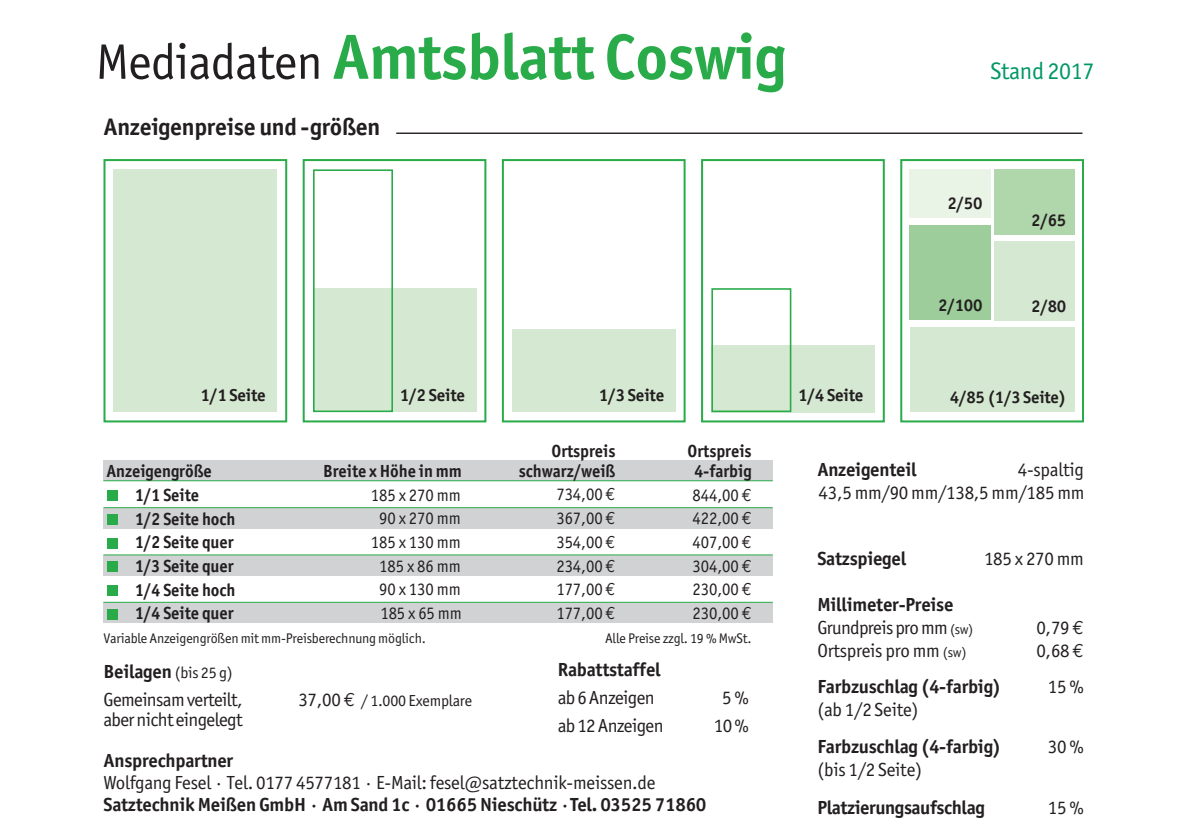
<style>
.page{position:relative;width:1191px;height:840px;background:#fff}
.page>*{position:absolute;margin:0;border:0;box-sizing:border-box;transform-origin:0 0}
.t1{font:700 64px "Officina Sans";letter-spacing:-.015em;color:#29ab4a}
.t2{font:700 24px "Officina Sans";letter-spacing:-.015em;color:#231f20}
.t3{font:24px "Officina Sans";letter-spacing:-.015em;color:#009864}
.t4{font:700 19px/23px "Officina Sans";letter-spacing:-.015em;color:#231f20}
.t5{font:19px/22.8px "Officina Sans";letter-spacing:-.015em;color:#231f20;text-align:right}
.t6{font:19px/28px "Officina Sans";letter-spacing:-.035em;color:#231f20}
.t7{font:700 17.6px/23.6px "Officina Sans";letter-spacing:-.005em;color:#231f20;text-align:center;scale:.95 1}
.t8{font:17.6px/23.6px "Officina Sans";letter-spacing:-.005em;color:#231f20;text-align:justify;scale:.95 1}
.t9{font:700 17.2px "Officina Sans";letter-spacing:-.015em;color:#231f20}
.t10{font:700 17px "Officina Sans";letter-spacing:-.015em;color:#231f20}
.t11{font:16px "Officina Sans";letter-spacing:-.015em;color:#231f20}
.t12{font:14px "Officina Sans";letter-spacing:-.015em;color:#231f20}
.s1{font-weight:400;font-size:50px;color:#231f20}
.s2{font-family:"Euro Mono"}
.s3{font-weight:700}
.s4{font-size:16px}
.s5{font-size:19px}
.s6{font-family:"Euro Mono";font-size:19px}
.s7{font-weight:400}
.s8{font-weight:400;font-size:14px}
.s9{font-size:14px}
</style>
<div class="page">
<div style="left:103px;top:460px;width:669px;height:20px;background:#d1d2d4"></div>
<div style="left:103px;top:507px;width:669px;height:21px;background:#d1d2d4"></div>
<div style="left:103px;top:602px;width:669px;height:20px;background:#d1d2d4"></div>
<div style="left:103px;top:554px;width:669px;height:21px;background:#d1d2d4"></div>
<hr style="left:103px;top:507px;width:669px;height:1px;background:#29ab4a">
<hr style="left:103px;top:554px;width:669px;height:1px;background:#29ab4a">
<hr style="left:103px;top:601px;width:669px;height:1px;background:#29ab4a">
<hr style="left:103px;top:480px;width:669px;height:1px;background:#29ab4a">
<hr style="left:396px;top:132px;width:686px;height:2px;background:#231f20">
<div style="left:103px;top:159px;width:184px;height:263px;background:#fff;border:2px solid #29ab4a"></div>
<div style="left:303px;top:159px;width:183px;height:263px;background:#fff;border:2px solid #29ab4a"></div>
<div style="left:502px;top:159px;width:183px;height:263px;background:#fff;border:2px solid #29ab4a"></div>
<div style="left:701px;top:159px;width:183px;height:263px;background:#fff;border:2px solid #29ab4a"></div>
<div style="left:900px;top:159px;width:184px;height:263px;background:#fff;border:2px solid #29ab4a"></div>
<div style="left:114px;top:169px;width:163px;height:243px;background:#d5e8d2"></div>
<div style="left:313px;top:288px;width:163px;height:124px;background:#d5e8d2"></div>
<div style="left:313px;top:169px;width:80px;height:243px;border:2px solid #29ab4a"></div>
<div style="left:512px;top:329px;width:163px;height:83px;background:#d5e8d2"></div>
<div style="left:711px;top:345px;width:163px;height:67px;background:#d5e8d2"></div>
<div style="left:711px;top:288px;width:80px;height:124px;border:2px solid #29ab4a"></div>
<div style="left:910px;top:169px;width:81px;height:49px;background:#e9f4e7"></div>
<div style="left:994px;top:169px;width:80px;height:66px;background:#b0d6ac"></div>
<div style="left:994px;top:241px;width:80px;height:79px;background:#d5e8d2"></div>
<div style="left:910px;top:225px;width:81px;height:94px;background:#9ccd9a"></div>
<div style="left:910px;top:327px;width:164px;height:84px;background:#d5e8d2"></div>
<div style="left:107px;top:490px;width:11px;height:10px;background:#29ab4a"></div>
<div style="left:107px;top:514px;width:11px;height:10px;background:#29ab4a"></div>
<div style="left:107px;top:537px;width:11px;height:11px;background:#29ab4a"></div>
<div style="left:107px;top:561px;width:11px;height:10px;background:#29ab4a"></div>
<div style="left:107px;top:585px;width:11px;height:10px;background:#29ab4a"></div>
<div style="left:107px;top:608px;width:11px;height:11px;background:#29ab4a"></div>
<h1 class="t1" style="left:96px;top:17px;width:692px"><span class="s1">Mediadaten</span> Amtsblatt Coswig</h1>
<p class="t2" style="left:103px;top:111px;width:278px">Anzeigenpreise und -größen</p>
<p class="t9" style="left:201px;top:384px;width:67px">1/1 Seite</p>
<p class="t9" style="left:400px;top:384px;width:67px">1/2 Seite</p>
<p class="t9" style="left:599px;top:384px;width:67px">1/3 Seite</p>
<p class="t9" style="left:798px;top:384px;width:67px">1/4 Seite</p>
<p class="t3" style="left:990px;top:57px;width:106px">Stand 2017</p>
<p class="t10" style="left:947px;top:193px;width:37px">2/50</p>
<p class="t10" style="left:1031px;top:210px;width:37px">2/65</p>
<p class="t10" style="left:938px;top:295px;width:46px">2/100</p>
<p class="t10" style="left:1031px;top:295px;width:37px">2/80</p>
<p class="t10" style="left:950px;top:386px;width:118px">4/85 (1/3 Seite)</p>
<p class="t7" style="left:519px;top:440px;width:103px;line-height:20px;text-align:right">Ortspreis schwarz/weiß</p>
<p class="t8" style="left:556px;top:482px;width:64px">734,00 <span class="s2">E </span>367,00 <span class="s2">E </span>354,00 <span class="s2">E </span>234,00 <span class="s2">E </span>177,00 <span class="s2">E </span>177,00 <span class="s2">E</span></p>
<p class="t7" style="left:687px;top:440px;width:69px;line-height:20px">Ortspreis<br>4-farbig</p>
<p class="t8" style="left:692px;top:482px;width:64px">844,00 <span class="s2">E </span>422,00 <span class="s2">E </span>407,00 <span class="s2">E </span>304,00 <span class="s2">E </span>230,00 <span class="s2">E </span>230,00 <span class="s2">E</span></p>
<p class="t7" style="left:323px;top:459px;width:147px">Breite x Höhe in mm</p>
<p class="t8" style="left:371px;top:482px;width:97px;text-align:center">185 x 270 mm<br>90 x 270 mm<br>185 x 130 mm<br>185 x 86 mm<br>90 x 130 mm<br>185 x 65 mm</p>
<p class="t12" style="left:103px;top:629px;width:324px">Variable Anzeigengrößen mit mm-Preisberechnung möglich.</p>
<p class="t12" style="left:605px;top:629px;width:148px">Alle Preise zzgl. 19 % MwSt.</p>
<p class="t7" style="left:135px;top:459px;width:108px;text-align:left;text-indent:-28px">Anzeigengröße<br>1/1 Seite<br>1/2 Seite hoch<br>1/2 Seite quer<br>1/3 Seite quer<br>1/4 Seite hoch<br>1/4 Seite quer</p>
<p class="t4" style="left:558px;top:657px;width:105px">Rabattstaffel</p>
<p class="t6" style="left:558px;top:683px;width:98px">ab 6 Anzeigen</p>
<p class="t5" style="left:722px;top:686px;width:28px">5 %</p>
<p class="t6" style="left:558px;top:711px;width:107px">ab 12 Anzeigen</p>
<p class="t5" style="left:714px;top:714px;width:36px">10 %</p>
<p class="t6" style="left:103px;top:657px;width:141px"><span class="s3">Beilagen</span> <span class="s4">(bis 25 g)<br></span>Gemeinsam verteilt,</p>
<p class="t11" style="left:298px;top:691px;width:175px"><span class="s5">37,00</span> <span class="s6">€</span> / 1.000 Exemplare</p>
<p class="t6" style="left:103px;top:705px;width:141px">aber nicht eingelegt</p>
<p class="t4" style="left:103px;top:748px;width:131px">Ansprechpartner</p>
<p class="t5" style="left:103px;top:771px;width:553px">Wolfgang Fesel · Tel. 0177 4577181 · E-Mail: fesel@satztechnik-meissen.de</p>
<p class="t4" style="left:103px;top:792px;width:604px">Satztechnik Meißen GmbH · Am Sand 1c · 01665 Nieschütz ·Tel. 03525 71860</p>
<p class="t4" style="left:817px;top:457px;width:101px">Anzeigenteil</p>
<p class="t5" style="left:818px;top:458px;width:267px">4-spaltig<br>43,5 mm/90 mm/138,5 mm/185 mm</p>
<p class="t4" style="left:817px;top:546px;width:90px">Satzspiegel</p>
<p class="t5" style="left:984px;top:546px;width:101px">185 x 270 mm</p>
<p class="t4" style="left:817px;top:592px;width:157px">Millimeter-Preise<br><span class="s7">Grundpreis pro mm</span> <span class="s8">(sw)</span></p>
<p class="t5" style="left:1036px;top:615px;width:49px">0,79 <span class="s2">€</span></p>
<p class="t5" style="left:817px;top:638px;width:151px">Ortspreis pro mm <span class="s9">(sw)</span></p>
<p class="t5" style="left:1036px;top:638px;width:49px">0,68 <span class="s2">€</span></p>
<p class="t4" style="left:817px;top:674px;width:185px">Farbzuschlag (4-farbig)</p>
<p class="t5" style="left:1048px;top:675px;width:37px">15 %</p>
<p class="t5" style="left:817px;top:698px;width:103px">(ab 1/2 Seite)</p>
<p class="t4" style="left:817px;top:734px;width:185px">Farbzuschlag (4-farbig)</p>
<p class="t5" style="left:1048px;top:734px;width:37px">30 %</p>
<p class="t5" style="left:817px;top:757px;width:106px">(bis 1/2 Seite)</p>
<p class="t4" style="left:817px;top:795px;width:169px">Platzierungsaufschlag</p>
<p class="t5" style="left:1048px;top:795px;width:37px">15 %</p>
</div>
